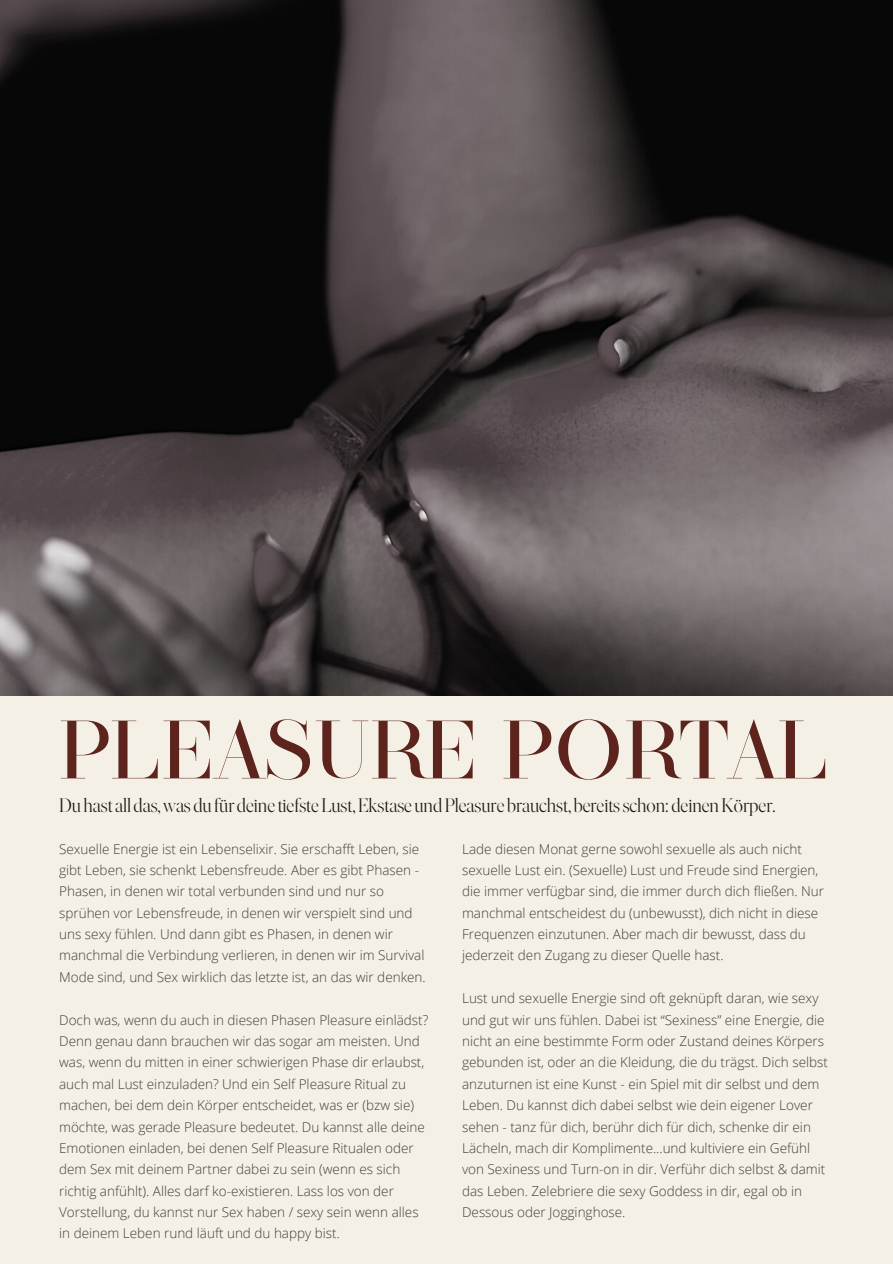
<style>
.page{position:relative;width:893px;height:1264px;background:#fff}
.page>*{position:absolute;margin:0;border:0;box-sizing:border-box;transform-origin:0 0}
.t1{font:82.5px "Caviar";letter-spacing:.005em;color:#5d241e}
.t2{font:300 19.5px "Ivar Fine";color:#1c1a17}
.t3{font:300 13.5px/21.3px "Open Sans";color:#423d37}
</style>
<div class="page">
<div style="left:0;top:0;width:892px;height:1263px;background:#f4f0e5"></div>
<img style="left:0;top:0;width:892px;height:695px">
<p class="t1" style="left:59px;top:712px;width:771px">PLEASURE PORTAL</p>
<h1 class="t2" style="left:59px;top:793px;width:718px">Du hast all das,was du für deinetiefste Lust,Ekstase undPleasure brauchst, bereitsschon: deinenKörper.</h1>
<h2 class="t3" style="left:59px;top:837px;width:368px">Sexuelle Energie ist ein Lebenselixir. Sie erschafft Leben, sie gibt Leben, sie schenkt Lebensfreude. Aber es gibt Phasen - Phasen, in denen wir total verbunden sind und nur so sprühen vor Lebensfreude, in denen wir verspielt sind und uns sexy fühlen. Und dann gibt es Phasen, in denen wir manchmal die Verbindung verlieren, in denen wir im Survival Mode sind, und Sex wirklich das letzte ist, an das wir denken.</h2>
<p class="t3" style="left:59px;top:1008px;width:370px">Doch was, wenn du auch in diesen Phasen Pleasure einlädst?<br>Denn genau dann brauchen wir das sogar am meisten. Und was, wenn du mitten in einer schwierigen Phase dir erlaubst, auch mal Lust einzuladen? Und ein Self Pleasure Ritual zu machen, bei dem dein Körper entscheidet, was er (bzw sie) möchte, was gerade Pleasure bedeutet. Du kannst alle deine Emotionen einladen, bei denen Self Pleasure Ritualen oder dem Sex mit deinem Partner dabei zu sein (wenn es sich richtig anfühlt). Alles darf ko-existieren. Lass los von der Vorstellung, du kannst nur Sex haben / sexy sein wenn alles in deinem Leben rund läuft und du happy bist.</p>
<p class="t3" style="left:462px;top:837px;width:363px">Lade diesen Monat gerne sowohl sexuelle als auch nicht sexuelle Lust ein. (Sexuelle) Lust und Freude sind Energien, die immer verfügbar sind, die immer durch dich fließen. Nur manchmal entscheidest du (unbewusst), dich nicht in diese Frequenzen einzutunen. Aber mach dir bewusst, dass du jederzeit den Zugang zu dieser Quelle hast.</p>
<p class="t3" style="left:462px;top:987px;width:367px">Lust und sexuelle Energie sind oft geknüpft daran, wie sexy und gut wir uns fühlen. Dabei ist “Sexiness” eine Energie, die nicht an eine bestimmte Form oder Zustand deines Körpers gebunden ist, oder an die Kleidung, die du trägst. Dich selbst anzuturnen ist eine Kunst - ein Spiel mit dir selbst und dem Leben. Du kannst dich dabei selbst wie dein eigener Lover sehen - tanz für dich, berühr dich für dich, schenke dir ein Lächeln, mach dir Komplimente...und kultiviere ein Gefühl von Sexiness und Turn-on in dir. Verführ dich selbst &amp; damit das Leben. Zelebriere die sexy Goddess in dir, egal ob in Dessous oder Jogginghose.</p>
</div>
